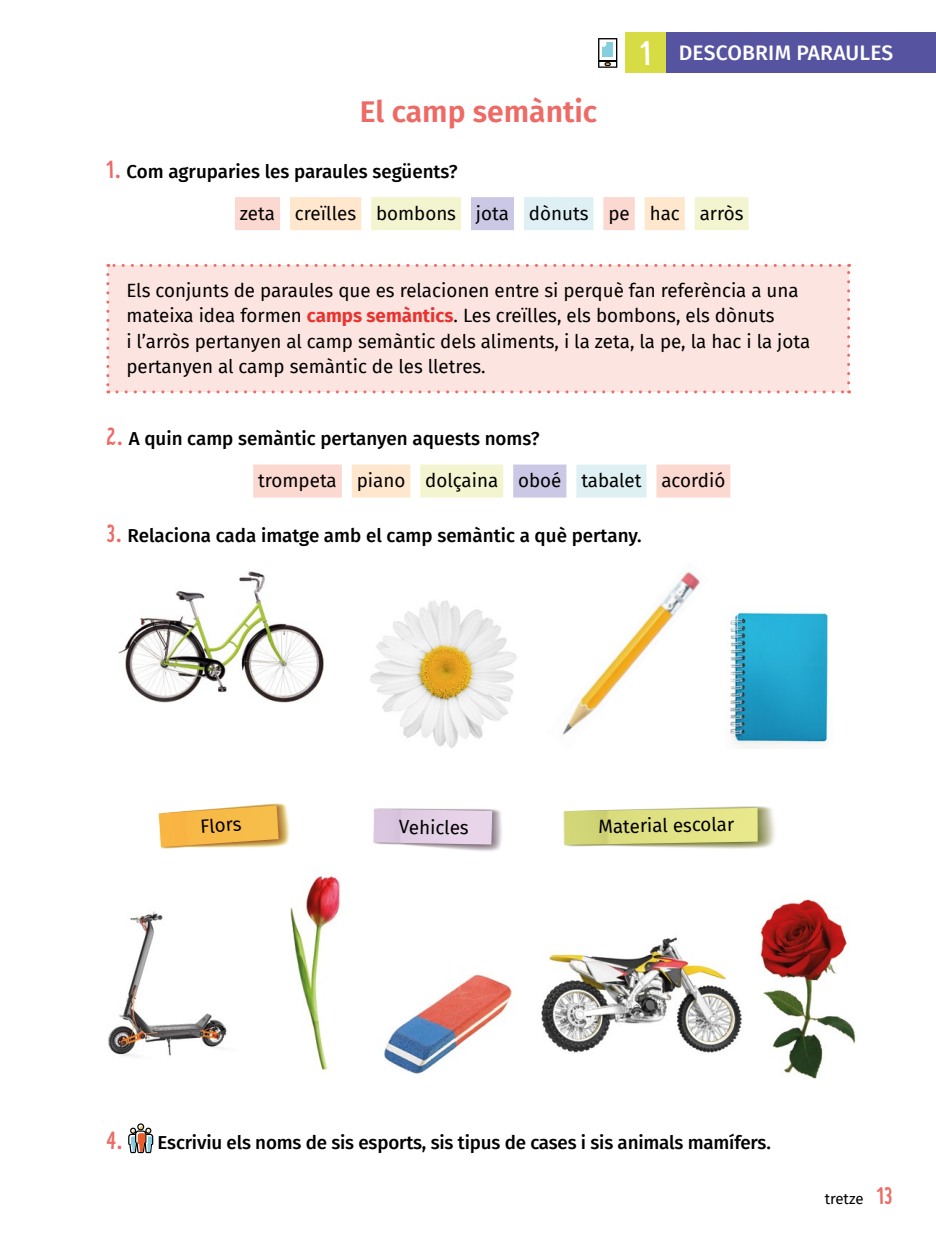
<style>
.page{position:relative;width:936px;height:1234px;background:#fff}
.page>*{position:absolute;margin:0;border:0;box-sizing:border-box;transform-origin:0 0}
.Títol_pàgina{font:600 30px "Fira Sans";color:#ed6a65}
.t1{font:500 21px "Fira Sans";letter-spacing:.01em;color:#fff}
.t2{font:21px "Prater Script Pro";color:#ed6a65}
.Teoria_1{font:18.75px/25.5px "Fira Sans";color:#000}
.t3{font:500 18.75px "Fira Sans";color:#000}
.Activitats_text_para{font:18.75px "Fira Sans";color:#000}
.Activitat_graella_ce{font:18.75px "Fira Sans";color:#000}
.Pàg__text{font:15px "Fira Sans";color:#000}
.s1{font-family:"Prater Script Pro";font-weight:400;font-size:30px}
.s2{font-family:"Prater Script Pro";font-weight:400;font-size:21.75px;color:#ed6a65}
.s3{font-weight:700;color:#e73431}
</style>
<div class="page">
<svg style="left:373px;top:808px;width:129px;height:43px;background:#ddcedf"></svg>
<svg style="left:563px;top:806px;width:212px;height:43px;background:#dadb92"></svg>
<svg style="left:158px;top:803px;width:132px;height:46px;background:#f1c36c"></svg>
<img style="left:118px;top:571px;width:206px;height:132px">
<img style="left:541px;top:937px;width:201px;height:116px">
<img style="left:108px;top:911px;width:119px;height:146px">
<img style="left:760px;top:899px;width:96px;height:180px">
<img style="left:290px;top:876px;width:50px;height:195px">
<img style="left:562px;top:572px;width:138px;height:163px">
<img style="left:384px;top:974px;width:128px;height:100px">
<img style="left:370px;top:600px;width:147px;height:148px">
<img style="left:729px;top:612px;width:100px;height:136px">
<div style="left:665px;top:33px;width:270px;height:40px;background:#5653a0"></div>
<div style="left:625px;top:33px;width:40px;height:40px;background:#d7dc44"></div>
<svg style="left:598px;top:38px;width:19px;height:30px"></svg>
<div style="left:235px;top:197px;width:45px;height:33px;background:#fbd8d0"></div>
<div style="left:290px;top:197px;width:71px;height:33px;background:#fee7cd"></div>
<div style="left:371px;top:197px;width:90px;height:33px;background:#f3f5d1"></div>
<div style="left:471px;top:197px;width:43px;height:33px;background:#cbc8e6"></div>
<div style="left:524px;top:197px;width:69px;height:33px;background:#dff0f4"></div>
<div style="left:603px;top:197px;width:31px;height:33px;background:#fbd8d0"></div>
<div style="left:644px;top:197px;width:40px;height:33px;background:#fee7cd"></div>
<div style="left:694px;top:197px;width:54px;height:33px;background:#f3f5d1"></div>
<div style="left:108px;top:265px;width:740px;height:127px;background:#fce5e0"></div>
<svg style="left:106px;top:274px;width:3px;height:119px"></svg>
<svg style="left:117px;top:390px;width:732px;height:3px"></svg>
<svg style="left:847px;top:264px;width:3px;height:119px"></svg>
<svg style="left:108px;top:264px;width:731px;height:3px"></svg>
<div style="left:253px;top:464px;width:89px;height:33px;background:#fbd8d0"></div>
<div style="left:352px;top:464px;width:58px;height:33px;background:#fee7cd"></div>
<div style="left:420px;top:464px;width:83px;height:33px;background:#f3f5d1"></div>
<div style="left:513px;top:464px;width:53px;height:33px;background:#cbc8e6"></div>
<div style="left:576px;top:464px;width:70px;height:33px;background:#dff0f4"></div>
<div style="left:656px;top:464px;width:74px;height:33px;background:#fbd8d0"></div>
<svg style="left:128px;top:1124px;width:25px;height:28px"></svg>
<p class="t1" style="left:640px;top:36px;width:254px"><span class="s1">1</span> DESCOBRIM PARAULES</p>
<p class="Títol_pàgina" style="left:360px;top:87px;width:239px">El camp semàntic</p>
<p class="t3" style="left:106px;top:156px;width:353px"><span class="s2">1.</span> Com agruparies les paraules següents?</p>
<p class="Activitats_text_para" style="left:240px;top:199px;width:505px">zeta creïlles bombons jota dònuts pe hac arròs</p>
<p class="Teoria_1" style="left:126px;top:277px;width:685px">Els conjunts de paraules que es relacionen entre si perquè fan referència a una mateixa idea formen <span class="s3">camps semàntics</span>. Les creïlles, els bombons, els dònuts<br>i l’arròs pertanyen al camp semàntic dels aliments, i la zeta, la pe, la hac i la jota pertanyen al camp semàntic de les lletres.</p>
<p class="t3" style="left:106px;top:423px;width:435px"><span class="s2">2.</span> A quin camp semàntic pertanyen aquests noms?</p>
<p class="Activitats_text_para" style="left:258px;top:466px;width:468px">trompeta piano dolçaina oboé tabalet acordió</p>
<p class="t3" style="left:106px;top:520px;width:537px"><span class="s2">3.</span> Relaciona cada imatge amb el camp semàntic a què pertany.</p>
<p class="Activitat_graella_ce" style="left:199px;top:812px;width:43px;rotate:-4deg">Flors</p>
<p class="Activitat_graella_ce" style="left:399px;top:812px;width:71px;rotate:1deg">Vehicles</p>
<p class="Activitat_graella_ce" style="left:598px;top:812px;width:137px;rotate:-1deg">Material escolar</p>
<p class="t3" style="left:106px;top:1126px;width:666px"><span class="s2">4.</span> Escriviu els noms de sis esports, sis tipus de cases i sis animals mamífers.</p>
<p class="Pàg__text" style="left:824px;top:1187px;width:40px">tretze</p>
<p class="t2" style="left:876px;top:1178px;width:17px">13</p>
</div>
